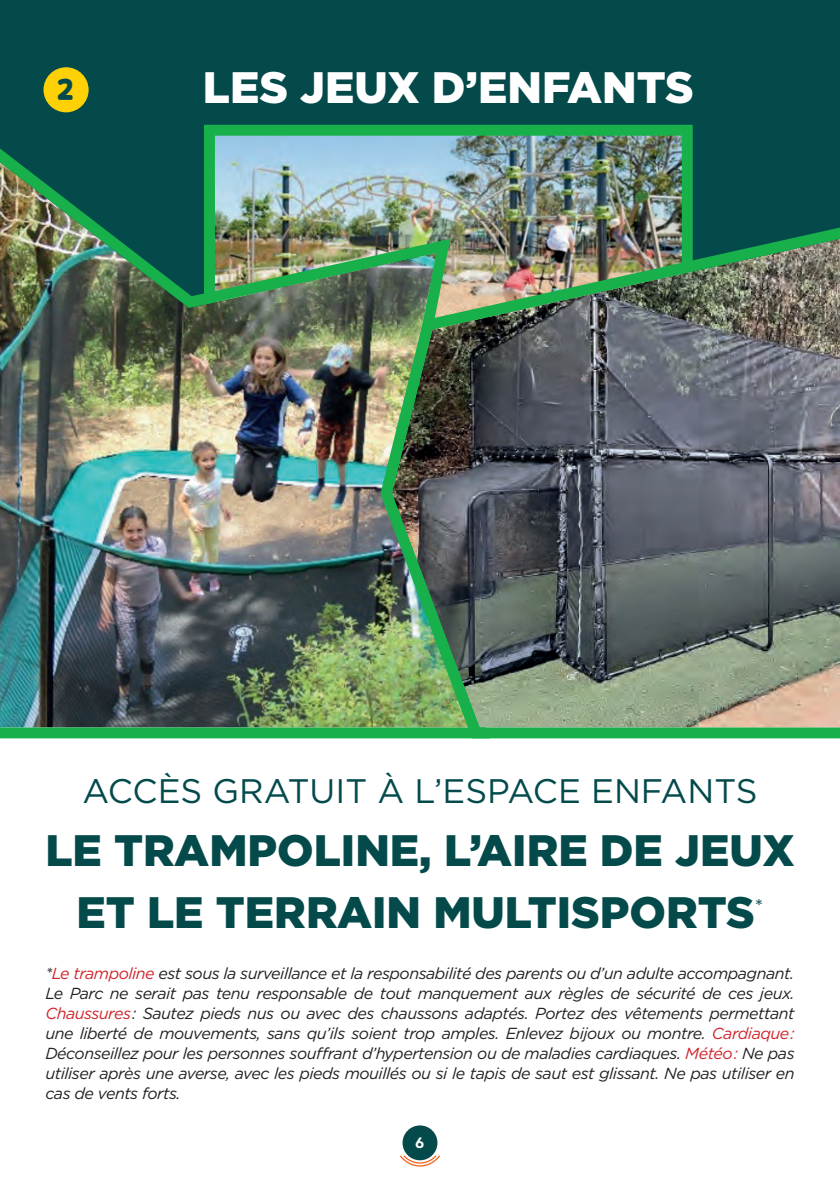
<style>
.page{position:relative;width:840px;height:1191px;background:#fff}
.page>*{position:absolute;margin:0;border:0;box-sizing:border-box;transform-origin:0 0}
.t1{font:900 44px/62px "Gotham";color:#044a4b;text-align:center}
.t2{font:900 44px "Gotham";color:#fff}
.t3{font:34px "Gotham";color:#044a4b}
.t4{font:31.6px "Insaniburger";color:#044a4b}
.t5{font:italic 16px/20px "Gotham";letter-spacing:-.03em;color:#231f20;text-align:justify}
.t6{font:700 15px "Intro";color:#fff}
.s1{color:#d1232a}
</style>
<div class="page">
<div style="left:0;top:0;width:839px;height:402px;background:#044a4b"></div>
<img style="left:497px;top:124px;width:196px;height:86px">
<img style="left:0;top:70px;width:497px;height:1097px">
<img style="left:372px;top:210px;width:467px;height:537px">
<div style="left:43px;top:67px;width:46px;height:45px;background:#fed006;border-radius:50%"></div>
<div style="left:402px;top:1125px;width:35px;height:35px;background:#044a4b;border-radius:50%"></div>
<svg style="left:399px;top:1155px;width:41px;height:11px"></svg>
<h3 class="t4" style="left:58px;top:72px;width:17px">2</h3>
<h1 class="t2" style="left:203px;top:62px;width:492px">LES JEUX D’ENFANTS</h1>
<h2 class="t3" style="left:82px;top:769px;width:676px">ACCÈS GRATUIT À L’ESPACE ENFANTS</h2>
<h1 class="t1" style="left:45px;top:818px;width:750px">LE TRAMPOLINE, L’AIRE DE JEUX<br>ET LE TERRAIN MULTISPORTS<sup>*</sup></h1>
<p class="t5" style="left:45px;top:963px;width:750px">*<span class="s1">Le trampoline</span> est sous la surveillance et la responsabilité des parents ou d’un adulte accompagnant.<br>Le Parc ne serait pas tenu responsable de tout manquement aux règles de sécurité de ces jeux.<br><span class="s1">Chaussures</span> : Sautez pieds nus ou avec des chaussons adaptés. Portez des vêtements permettant une liberté de mouvements, sans qu’ils soient trop amples. Enlevez bijoux ou montre. <span class="s1">Cardiaque :<br></span>Déconseillez pour les personnes souffrant d’hypertension ou de maladies cardiaques. <span class="s1">Météo :</span> Ne pas utiliser après une averse, avec les pieds mouillés ou si le tapis de saut est glissant. Ne pas utiliser en cas de vents forts.</p>
<p class="t6" style="left:415px;top:1133px;width:11px">6</p>
</div>
